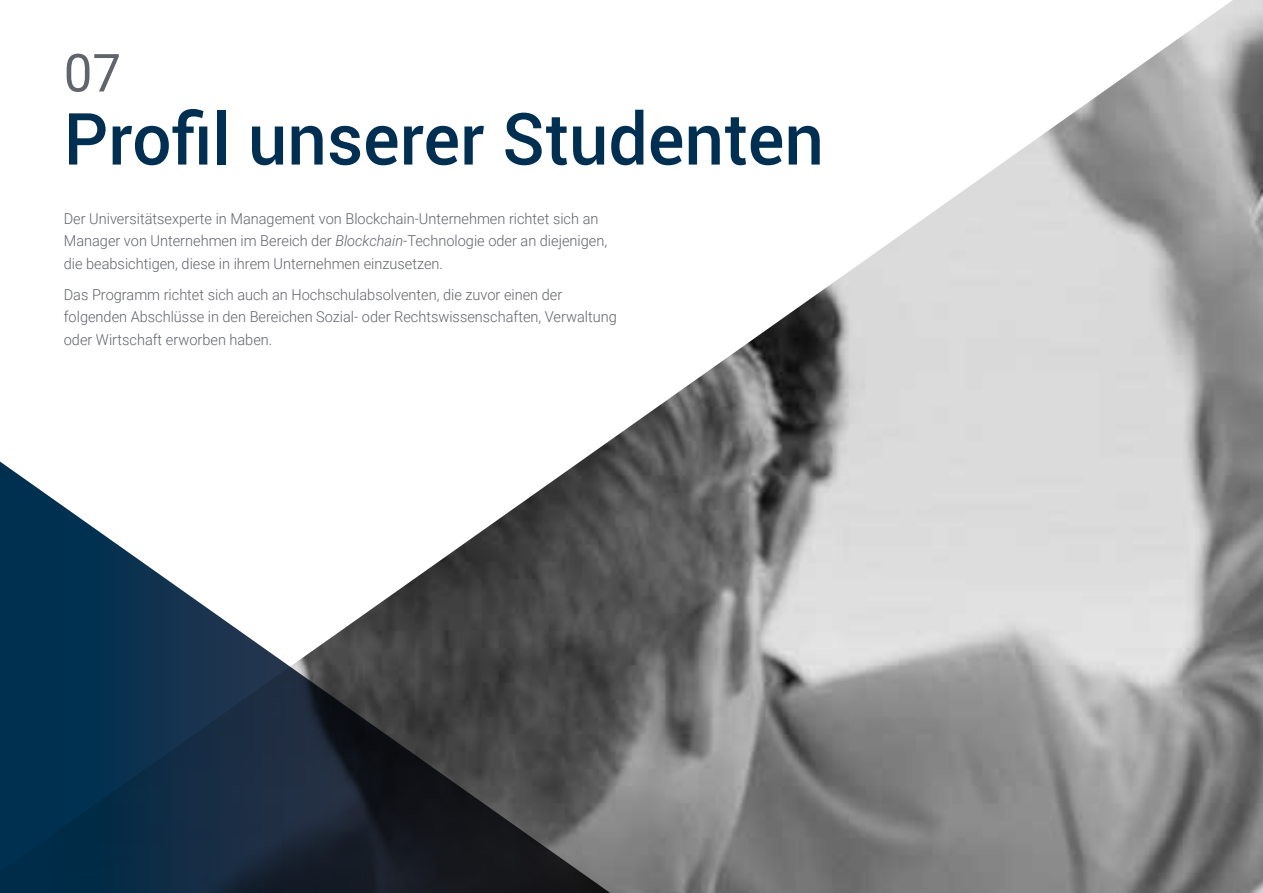
<style>
.page{position:relative;width:1263px;height:893px;background:#fff}
.page>*{position:absolute;margin:0;border:0;box-sizing:border-box;transform-origin:0 0}
.t1{font:500 72px "Roboto";color:#002f52}
.t2{font:52.5px "Roboto";color:#61646a}
.t3{font:300 15px/22.5px "Roboto";color:#61646a}
.s1{font-style:italic}
</style>
<div class="page">
<img style="left:602px;top:0;width:661px;height:893px">
<svg style="left:0;top:446px;width:640px;height:447px"></svg>
<h2 class="t2" style="left:64px;top:36px;width:59px">07</h2>
<h1 class="t1" style="left:64px;top:88px;width:762px">Profil unserer Studenten</h1>
<p class="t3" style="left:64px;top:207px;width:545px">Der Universitätsexperte in Management von Blockchain-Unternehmen richtet sich an<br>Manager von Unternehmen im Bereich der <span class="s1">Blockchain</span>-Technologie oder an diejenigen, die beabsichtigen, diese in ihrem Unternehmen einzusetzen.</p>
<p class="t3" style="left:64px;top:283px;width:554px">Das Programm richtet sich auch an Hochschulabsolventen, die zuvor einen der folgenden Abschlüsse in den Bereichen Sozial- oder Rechtswissenschaften, Verwaltung oder Wirtschaft erworben haben.</p>
</div>
